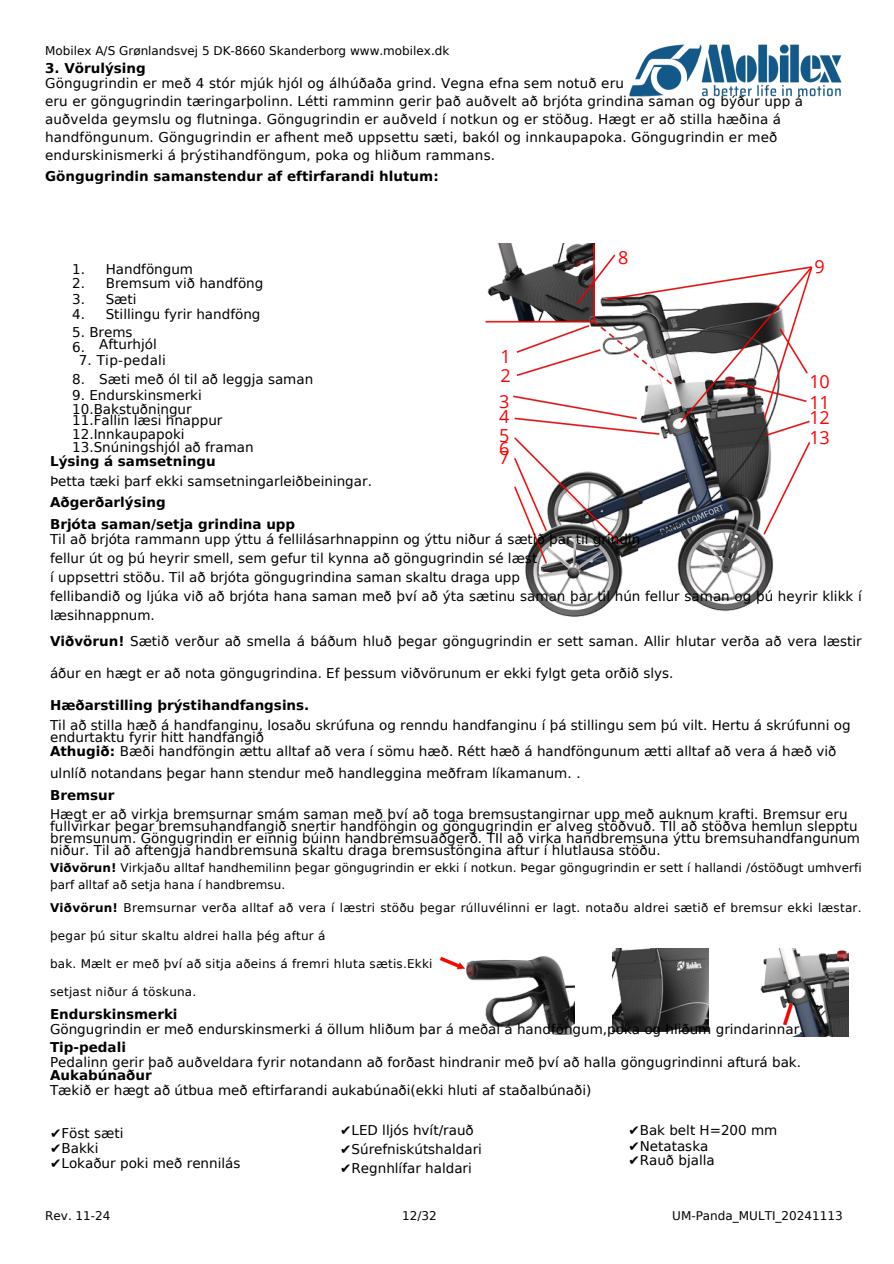
<style>
.page{position:relative;width:894px;height:1264px;background:#fff}
.page>*{position:absolute;margin:0;border:0;box-sizing:border-box;transform-origin:0 0}
.t1{font:18px/20.2px "Open Sans";letter-spacing:-.015em;color:#f00}
.t2{font:13.5px/15px "DejaVu Sans";color:#000}
.t3{font:700 13.5px "DejaVu Sans";color:#000}
.t4{font:13.5px "DejaVu Sans";letter-spacing:.02em;color:#000}
.t5{font:12px/17px "DejaVu Sans";letter-spacing:.005em;color:#000}
.s1{font-weight:700}
</style>
<div class="page">
<img style="left:629px;top:44px;width:213px;height:53px">
<img style="left:525px;top:570px;width:248px;height:47px">
<img style="left:485px;top:243px;width:328px;height:327px">
<img style="left:439px;top:956px;width:17px;height:11px">
<img style="left:612px;top:948px;width:96px;height:83px">
<img style="left:760px;top:948px;width:88px;height:88px">
<img style="left:456px;top:955px;width:118px;height:79px">
<h2 class="t5" style="left:45px;top:43px;width:405px">Mobilex A/S Grønlandsvej 5 DK-8660 Skanderborg www.mobilex.dk</h2>
<h2 class="t2" style="left:45px;top:61px;width:580px"><span class="s1">3. Vörulýsing<br></span>Göngugrindin er með 4 stór mjúk hjól og álhúðaða grind. Vegna efna sem notuð eru</h2>
<h2 class="t2" style="left:45px;top:94px;width:759px">eru er göngugrindin tæringarþolinn. Létti ramminn gerir það auðvelt að brjóta grindina saman og býður upp á</h2>
<h2 class="t2" style="left:45px;top:112px;width:737px">auðvelda geymslu og flutninga. Göngugrindin er auðveld í notkun og er stöðug. Hægt er að stilla hæðina á</h2>
<h2 class="t2" style="left:45px;top:130px;width:733px">handföngunum. Göngugrindin er afhent með uppsettu sæti, bakól og innkaupapoka. Göngugrindin er með</h2>
<h2 class="t2" style="left:45px;top:145px;width:451px;line-height:21px">endurskinismerki á þrýstihandföngum, poka og hliðum rammans.<br><span class="s1">Göngugrindin samanstendur af eftirfarandi hlutum:</span></h2>
<h1 class="t1" style="left:618px;top:247px;width:12px">8</h1>
<h1 class="t2" style="left:72px;top:261px;width:14px;text-align:justify">1.<br>2.<br>3.<br>4.</h1>
<p class="t2" style="left:106px;top:261px;width:159px">Handföngum<br>Bremsum við handföng<br>Sæti<br>Stillingu fyrir handföng</p>
<p class="t1" style="left:814px;top:255px;width:12px">9</p>
<p class="t2" style="left:72px;top:325px;width:62px">5. Brems</p>
<p class="t2" style="left:72px;top:339px;width:14px">6.</p>
<h1 class="t2" style="left:99px;top:337px;width:59px">Afturhjól</h1>
<h2 class="t4" style="left:79px;top:353px;width:89px">7. Tip-pedali</h2>
<h2 class="t1" style="left:500px;top:346px;width:12px">1</h2>
<h2 class="t2" style="left:72px;top:372px;width:14px">8.</h2>
<h2 class="t2" style="left:99px;top:372px;width:215px">Sæti með ól til að leggja saman</h2>
<h2 class="t1" style="left:500px;top:365px;width:12px">2</h2>
<h2 class="t1" style="left:809px;top:371px;width:22px">10<br>11</h2>
<h2 class="t1" style="left:809px;top:408px;width:22px;line-height:19.2px">12<br>13</h2>
<h2 class="t2" style="left:72px;top:388px;width:131px">9. Endurskinsmerki</h2>
<h2 class="t2" style="left:72px;top:403px;width:152px;line-height:11.2px">10.Bakstuðningur<br>11.Fallin læsi hnappur</h2>
<h2 class="t2" style="left:72px;top:428px;width:183px;line-height:12.3px">12.Innkaupapoki<br>13.Snúningshjól að framan</h2>
<h2 class="t1" style="left:499px;top:392px;width:12px;line-height:15.8px">3<br>4</h2>
<h2 class="t1" style="left:499px;top:425px;width:12px">5</h2>
<h2 class="t1" style="left:499px;top:437px;width:12px">6</h2>
<h2 class="t3" style="left:50px;top:453px;width:167px">Lýsing á samsetningu</h2>
<h2 class="t1" style="left:499px;top:446px;width:12px">7</h2>
<h2 class="t2" style="left:50px;top:471px;width:323px;line-height:21.5px">Þetta tæki þarf ekki samsetningarleiðbeiningar.<br><span class="s1">Aðgerðarlýsing<br>Brjóta saman/setja grindina upp</span></h2>
<h2 class="t2" style="left:50px;top:530px;width:813px;line-height:19px">Til að brjóta rammann upp ýttu á fellilásarhnappinn og ýttu niður á sætið þar til grindin<br>fellur út og þú heyrir smell, sem gefur til kynna að göngugrindin sé læst<br>í uppsettri stöðu. Til að brjóta göngugrindina saman skaltu draga upp<br>fellibandið og ljúka við að brjóta hana saman með því að ýta sætinu saman þar til hún fellur saman og þú heyrir klikk í læsihnappnum.</h2>
<h2 class="t2" style="left:50px;top:634px;width:812px"><span class="s1">Viðvörun!</span> Sætið verður að smella á báðum hluð þegar göngugrindin er sett saman. Allir hlutar verða að vera læstir</h2>
<h2 class="t2" style="left:50px;top:666px;width:624px">áður en hægt er að nota göngugrindina. Ef þessum viðvörunum er ekki fylgt geta orðið slys.</h2>
<h2 class="t2" style="left:50px;top:695px;width:801px;line-height:20px"><span class="s1">Hæðarstilling þrýstihandfangsins.<br></span>Til að stilla hæð á handfanginu, losaðu skrúfuna og renndu handfanginu í þá stillingu sem þú vilt. Hertu á skrúfunni og</h2>
<h2 class="t2" style="left:50px;top:730px;width:216px">endurtaktu fyrir hitt handfangið</h2>
<h2 class="t2" style="left:50px;top:744px;width:787px"><span class="s1">Athugið:</span> Bæði handföngin ættu alltaf að vera í sömu hæð. Rétt hæð á handföngunum ætti alltaf að vera á hæð við</h2>
<h2 class="t2" style="left:50px;top:762px;width:532px;line-height:22px">ulnlíð notandans þegar hann stendur með handleggina meðfram líkamanum. .<br><span class="s1">Bremsur</span></h2>
<h2 class="t2" style="left:50px;top:807px;width:798px">Hægt er að virkja bremsurnar smám saman með því að toga bremsustangirnar upp með auknum krafti. Bremsur eru</h2>
<h2 class="t2" style="left:50px;top:819px;width:808px">fullvirkar þegar bremsuhandfangið snertir handföngin og göngugrindin er alveg stöðvuð. TIl að stöðva hemlun slepptu</h2>
<h2 class="t2" style="left:50px;top:831px;width:811px">bremsunum. Göngugrindin er einnig búinn handbremsuaðgerð. TIl að virka handbremsuna ýttu bremsuhandfangunum</h2>
<h2 class="t2" style="left:50px;top:843px;width:612px">niður. Til að aftengja handbremsuna skaltu draga bremsustöngina aftur í hlutlausa stöðu.</h2>
<h2 class="t5" style="left:50px;top:859px;width:812px"><span class="s1">Viðvörun!</span> Virkjaðu alltaf handhemilinn þegar göngugrindin er ekki í notkun. Þegar göngugrindin er sett í hallandi /óstöðugt umhverfi þarf alltaf að setja hana í handbremsu.</h2>
<h2 class="t5" style="left:50px;top:899px;width:812px"><span class="s1">Viðvörun!</span> Bremsurnar verða alltaf að vera í læstri stöðu þegar rúlluvélinni er lagt. notaðu aldrei sætið ef bremsur ekki læstar.</h2>
<h2 class="t5" style="left:50px;top:927px;width:277px">þegar þú situr skaltu aldrei halla þég aftur á</h2>
<p class="t5" style="left:50px;top:955px;width:384px">bak. Mælt er með því að sitja aðeins á fremri hluta sætis.Ekki</p>
<p class="t5" style="left:50px;top:983px;width:148px">setjast niður á töskuna.</p>
<p class="t3" style="left:50px;top:1006px;width:129px">Endurskinsmerki</p>
<p class="t2" style="left:50px;top:1022px;width:754px">Göngugrindin er með endurskinsmerki á öllum hliðum þar á meðal á handföngum,poka og hliðum grindarinnar.</p>
<p class="t3" style="left:50px;top:1039px;width:77px">Tip-pedali</p>
<p class="t2" style="left:50px;top:1055px;width:752px">Pedalinn gerir það auðveldara fyrir notandann að forðast hindranir með því að halla göngugrindinni afturá bak.</p>
<p class="t3" style="left:50px;top:1067px;width:103px">Aukabúnaður</p>
<p class="t2" style="left:50px;top:1083px;width:542px">Tækið er hægt að útbua með eftirfarandi aukabúnaði(ekki hluti af staðalbúnaði)</p>
<p class="t2" style="left:50px;top:1125px;width:75px">✔Föst sæti</p>
<p class="t2" style="left:50px;top:1141px;width:50px">✔Bakki</p>
<p class="t2" style="left:50px;top:1155px;width:192px">✔Lokaður poki með rennilás</p>
<p class="t2" style="left:340px;top:1122px;width:135px">✔LED lljós hvít/rauð</p>
<p class="t2" style="left:340px;top:1141px;width:143px">✔Súrefniskútshaldari</p>
<p class="t2" style="left:340px;top:1161px;width:133px">✔Regnhlífar haldari</p>
<p class="t2" style="left:628px;top:1122px;width:150px">✔Bak belt H=200 mm</p>
<p class="t2" style="left:628px;top:1138px;width:81px">✔Netataska</p>
<p class="t2" style="left:628px;top:1153px;width:88px">✔Rauð bjalla</p>
<p class="t5" style="left:45px;top:1206px;width:67px">Rev. 11-24</p>
<p class="t5" style="left:402px;top:1206px;width:36px">12/32</p>
<p class="t5" style="left:672px;top:1206px;width:172px">UM-Panda_MULTI_20241113</p>
</div>
